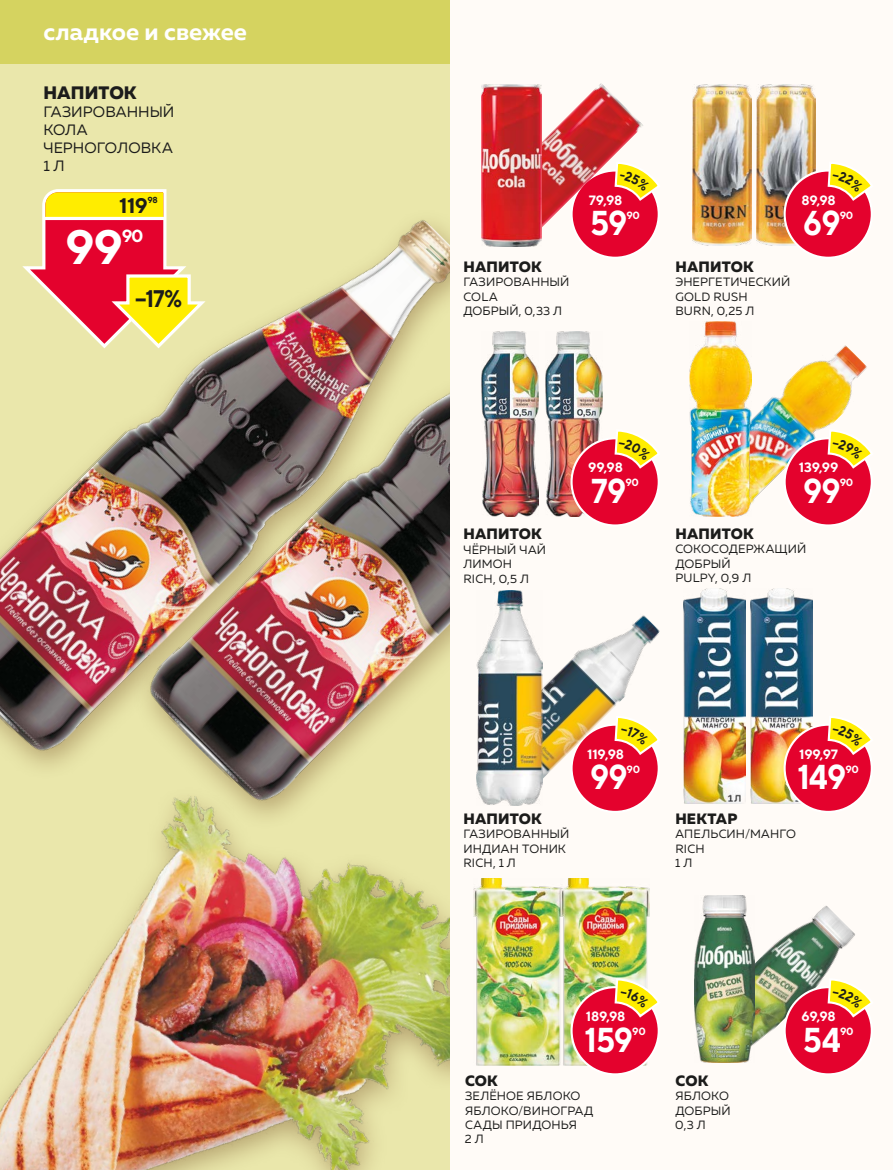
<style>
.page{position:relative;width:893px;height:1170px;background:#fff}
.page>*{position:absolute;margin:0;border:0;box-sizing:border-box;transform-origin:0 0}
.t1{font:700 48px "TT Norms";color:#fff}
.t2{font:700 34.5px "TT Norms";letter-spacing:-.025em;color:#fff;scale:.9 1}
.t3{font:700 24px "Muller";color:#fff}
.t4{font:700 24px "TT Norms";color:#1c1c1b;scale:.9 1}
.t5{font:700 21px "TT Norms";color:#1c1c1b}
.t6{font:800 18px "Muller";color:#1c1c1b}
.t7{font:700 17.55px "TT Norms";color:#fff}
.t8{font:800 15px "Muller";letter-spacing:.01em;color:#1c1c1b}
.t9{font:15px/18px "Muller";color:#1c1c1b}
.t10{font:700 13.5px "TT Norms";letter-spacing:-.015em;color:#fff}
.t11{font:12px/14.4px "Muller";letter-spacing:.01em;color:#1c1c1b}
.t12{font:700 10.5px "TT Norms";letter-spacing:-.025em;color:#fff}
.t13{font:700 8.7px "TT Norms";color:#1c1c1b}
</style>
<div class="page">
<div style="left:0;top:0;width:451px;height:1169px;background:#eae7ab"></div>
<div style="left:0;top:0;width:451px;height:64px;background:#d5d360"></div>
<img style="left:0;top:831px;width:451px;height:338px">
<div style="left:131px;top:257px;width:574px;height:574px;background:#673d16;opacity:.4"></div>
<img style="left:138px;top:781px;width:313px;height:30px">
<div style="left:0;top:208px;width:486px;height:573px;background:#673d16;opacity:.4"></div>
<img style="left:0;top:176px;width:451px;height:585px">
<div style="left:451px;top:0;width:442px;height:1169px;background:#fffbf7"></div>
<svg style="left:18px;top:187px;width:191px;height:163px"></svg>
<hr style="left:44px;top:217px;width:120px;height:3px;background:#fff">
<svg style="left:572px;top:170px;width:87px;height:88px"></svg>
<div style="left:572px;top:724px;width:87px;height:87px;background:#e4022d;border-radius:50%"></div>
<img style="left:541px;top:83px;width:102px;height:157px">
<img style="left:481px;top:84px;width:60px;height:162px">
<img style="left:693px;top:84px;width:58px;height:162px">
<img style="left:757px;top:84px;width:58px;height:162px">
<div style="left:785px;top:170px;width:87px;height:88px;background:#e4022d;border-radius:50%"></div>
<div style="left:783px;top:169px;width:90px;height:90px;border:2px solid #fff;border-radius:50%"></div>
<img style="left:751px;top:345px;width:116px;height:159px">
<img style="left:690px;top:321px;width:61px;height:195px">
<div style="left:785px;top:438px;width:87px;height:87px;background:#e4022d;border-radius:50%"></div>
<div style="left:783px;top:437px;width:90px;height:89px;border:2px solid #fff;border-radius:50%"></div>
<img style="left:542px;top:615px;width:118px;height:183px">
<img style="left:477px;top:590px;width:65px;height:215px">
<img style="left:683px;top:588px;width:62px;height:215px">
<img style="left:751px;top:588px;width:61px;height:215px">
<div style="left:785px;top:724px;width:87px;height:87px;background:#e4022d;border-radius:50%"></div>
<div style="left:783px;top:723px;width:90px;height:89px;border:2px solid #fff;border-radius:50%"></div>
<img style="left:473px;top:878px;width:87px;height:187px">
<img style="left:560px;top:878px;width:89px;height:187px">
<div style="left:572px;top:987px;width:87px;height:87px;background:#e4022d;border-radius:50%"></div>
<div style="left:570px;top:986px;width:90px;height:89px;border:2px solid #fff;border-radius:50%"></div>
<img style="left:481px;top:332px;width:57px;height:184px">
<img style="left:545px;top:332px;width:57px;height:184px">
<div style="left:572px;top:438px;width:87px;height:87px;background:#e4022d;border-radius:50%"></div>
<div style="left:570px;top:437px;width:90px;height:89px;border:2px solid #fff;border-radius:50%"></div>
<img style="left:754px;top:906px;width:101px;height:139px">
<img style="left:694px;top:895px;width:60px;height:167px">
<div style="left:785px;top:987px;width:87px;height:87px;background:#e4022d;border-radius:50%"></div>
<div style="left:783px;top:986px;width:90px;height:89px;border:2px solid #fff;border-radius:50%"></div>
<svg style="left:613px;top:160px;width:46px;height:94px"></svg>
<svg style="left:613px;top:714px;width:47px;height:94px"></svg>
<svg style="left:826px;top:163px;width:47px;height:91px"></svg>
<svg style="left:826px;top:428px;width:47px;height:93px"></svg>
<svg style="left:826px;top:718px;width:47px;height:90px"></svg>
<svg style="left:613px;top:976px;width:47px;height:94px"></svg>
<svg style="left:613px;top:431px;width:47px;height:90px"></svg>
<svg style="left:826px;top:976px;width:47px;height:94px"></svg>
<h3 class="t3" style="left:43px;top:17px;width:205px">сладкое и свежее</h3>
<h3 class="t6" style="left:43px;top:81px;width:95px">НАПИТОК</h3>
<p class="t9" style="left:43px;top:103px;width:133px">ГАЗИРОВАННЫЙ<br>КОЛА<br>ЧЕРНОГОЛОВКА<br>1 Л</p>
<h3 class="t5" style="left:119px;top:192px;width:30px">119</h3>
<p class="t13" style="left:147px;top:195px;width:12px">98</p>
<h1 class="t1" style="left:65px;top:217px;width:59px">99</h1>
<h3 class="t7" style="left:122px;top:225px;width:23px">90</h3>
<h3 class="t4" style="left:135px;top:283px;width:53px">−17%</h3>
<p class="t8" style="left:463px;top:257px;width:80px">НАПИТОК</p>
<p class="t11" style="left:463px;top:274px;width:108px">ГАЗИРОВАННЫЙ<br>COLA<br>ДОБРЫЙ, 0,33 Л</p>
<p class="t10" style="left:589px;top:191px;width:35px">79,98</p>
<h2 class="t2" style="left:590px;top:201px;width:43px">59</h2>
<p class="t12" style="left:626px;top:208px;width:15px">90</p>
<p class="t8" style="left:675px;top:257px;width:80px">НАПИТОК</p>
<p class="t11" style="left:675px;top:274px;width:117px">ЭНЕРГЕТИЧЕСКИЙ<br>GOLD RUSH<br>BURN, 0,25 Л</p>
<p class="t10" style="left:801px;top:191px;width:36px">89,98</p>
<h2 class="t2" style="left:803px;top:201px;width:43px">69</h2>
<p class="t12" style="left:840px;top:208px;width:15px">90</p>
<p class="t8" style="left:463px;top:524px;width:80px">НАПИТОК</p>
<p class="t11" style="left:463px;top:542px;width:84px">ЧЁРНЫЙ ЧАЙ<br>ЛИМОН<br>RICH, 0,5 Л</p>
<p class="t10" style="left:588px;top:459px;width:36px">99,98</p>
<h2 class="t2" style="left:591px;top:469px;width:40px">79</h2>
<p class="t12" style="left:625px;top:476px;width:15px">90</p>
<p class="t10" style="left:799px;top:459px;width:41px">139,99</p>
<h2 class="t2" style="left:803px;top:469px;width:43px">99</h2>
<p class="t12" style="left:840px;top:476px;width:15px">90</p>
<p class="t8" style="left:675px;top:524px;width:80px">НАПИТОК</p>
<p class="t11" style="left:675px;top:542px;width:132px">СОКОСОДЕРЖАЩИЙ<br>ДОБРЫЙ<br>PULPY, 0,9 Л</p>
<p class="t8" style="left:463px;top:809px;width:80px">НАПИТОК</p>
<p class="t11" style="left:463px;top:826px;width:108px">ГАЗИРОВАННЫЙ<br>ИНДИАН ТОНИК<br>RICH, 1 Л</p>
<p class="t10" style="left:587px;top:745px;width:38px">119,98</p>
<h2 class="t2" style="left:590px;top:755px;width:43px">99</h2>
<p class="t12" style="left:627px;top:762px;width:15px">90</p>
<p class="t10" style="left:799px;top:745px;width:41px">199,97</p>
<h2 class="t2" style="left:797px;top:755px;width:56px">149</h2>
<p class="t12" style="left:845px;top:762px;width:15px">90</p>
<p class="t8" style="left:675px;top:809px;width:64px">НЕКТАР</p>
<p class="t11" style="left:675px;top:826px;width:122px">АПЕЛЬСИН/МАНГО<br>RICH<br>1 Л</p>
<p class="t10" style="left:586px;top:1007px;width:41px">189,98</p>
<p class="t10" style="left:801px;top:1007px;width:36px">69,98</p>
<h2 class="t2" style="left:584px;top:1017px;width:55px">159</h2>
<p class="t12" style="left:632px;top:1024px;width:15px">90</p>
<h2 class="t2" style="left:803px;top:1017px;width:44px">54</h2>
<p class="t12" style="left:840px;top:1024px;width:15px">90</p>
<p class="t8" style="left:465px;top:1070px;width:34px">СОК</p>
<p class="t11" style="left:465px;top:1088px;width:130px">ЗЕЛЁНОЕ ЯБЛОКО<br>ЯБЛОКО/ВИНОГРАД<br>САДЫ ПРИДОНЬЯ<br>2 Л</p>
<p class="t8" style="left:675px;top:1070px;width:34px">CОК</p>
<p class="t11" style="left:675px;top:1088px;width:57px">ЯБЛОКО<br>ДОБРЫЙ<br>0,3 Л</p>
</div>
